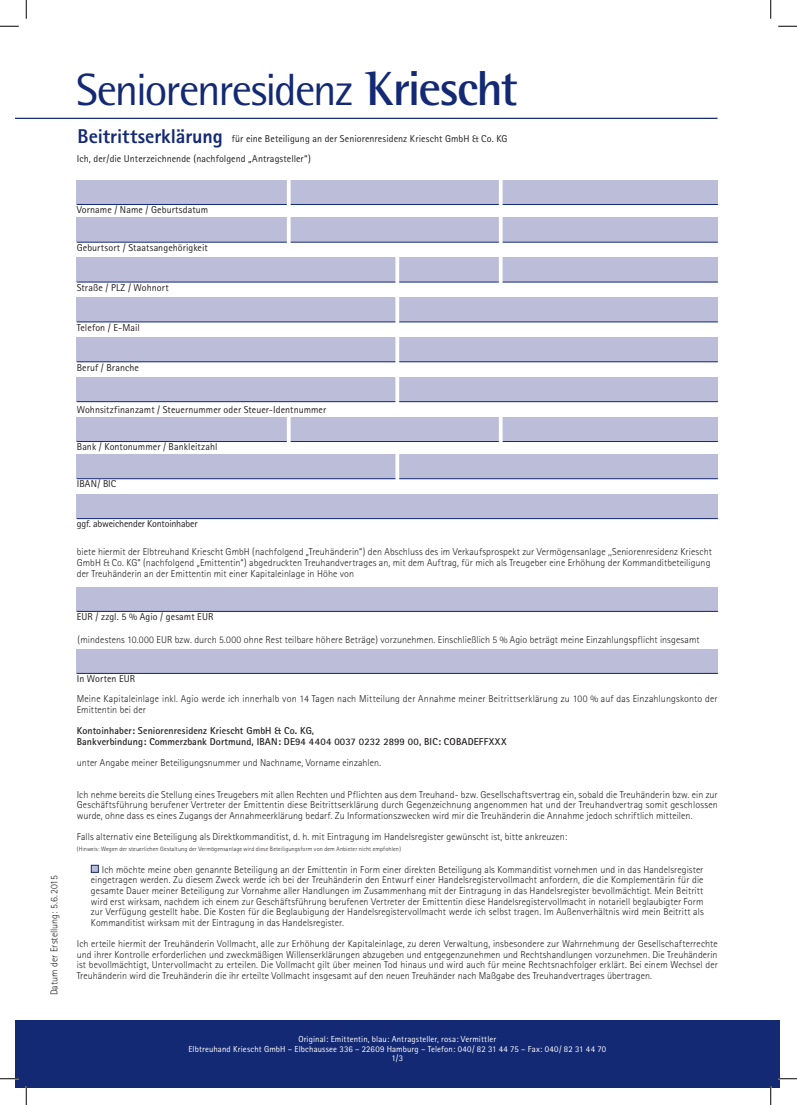
<style>
.page{position:relative;width:797px;height:1105px;background:#fff}
.page>*{position:absolute;margin:0;border:0;box-sizing:border-box;transform-origin:0 0}
.t1{font:45.25px "Rotis Semi Sans";letter-spacing:-.045em;color:#142974}
.t2{font:300 10px/10.6px "Rotis Sans Serif";letter-spacing:.01em;color:#231f20;text-align:justify}
.t3{font:10px "Rotis Sans Serif";letter-spacing:.005em;color:#231f20}
.t4{font:700 10px/10.6px "Rotis Sans Serif";letter-spacing:.01em;color:#231f20}
.t5{font:10px "Rotis Sans Serif";letter-spacing:-.02em;color:#231f20}
.t6{font:8.75px/9.4px "Rotis Sans Serif";letter-spacing:.015em;color:#fff;text-align:center}
.t7{font:300 6.25px "Rotis Sans Serif";letter-spacing:.015em;color:#231f20}
.s1{font-family:"Rotis Semi Serif";font-weight:700;font-size:49.12px}
.s2{font-weight:700;font-size:49.12px}
.s3{font-weight:800;font-size:20px;color:#142974}
</style>
<div class="page">
<div style="left:16px;top:1020px;width:764px;height:68px;background:#142974"></div>
<hr style="left:16px;top:118px;width:701px;height:1px;background:#142974">
<div style="left:77px;top:180px;width:640px;height:24px;background:#bcbdd8"></div>
<hr style="left:77px;top:204px;width:640px;height:1px;background:#142974">
<div style="left:91px;top:865px;width:8px;height:8px;background:#bcbdd8;border:1px solid #142974"></div>
<div style="left:77px;top:218px;width:640px;height:24px;background:#bcbdd8"></div>
<hr style="left:77px;top:242px;width:640px;height:1px;background:#142974">
<div style="left:77px;top:258px;width:640px;height:24px;background:#bcbdd8"></div>
<hr style="left:77px;top:282px;width:640px;height:1px;background:#142974">
<div style="left:77px;top:297px;width:640px;height:25px;background:#bcbdd8"></div>
<hr style="left:77px;top:322px;width:640px;height:1px;background:#142974">
<div style="left:77px;top:337px;width:640px;height:25px;background:#bcbdd8"></div>
<hr style="left:77px;top:361px;width:640px;height:1px;background:#142974">
<div style="left:77px;top:377px;width:640px;height:25px;background:#bcbdd8"></div>
<hr style="left:77px;top:401px;width:640px;height:1px;background:#142974">
<div style="left:77px;top:417px;width:640px;height:24px;background:#bcbdd8"></div>
<hr style="left:77px;top:441px;width:640px;height:1px;background:#142974">
<div style="left:77px;top:454px;width:640px;height:25px;background:#bcbdd8"></div>
<hr style="left:77px;top:478px;width:640px;height:1px;background:#142974">
<div style="left:77px;top:494px;width:640px;height:25px;background:#bcbdd8"></div>
<hr style="left:77px;top:518px;width:640px;height:1px;background:#142974">
<div style="left:77px;top:587px;width:640px;height:24px;background:#bcbdd8"></div>
<hr style="left:77px;top:611px;width:640px;height:1px;background:#142974">
<div style="left:77px;top:649px;width:640px;height:24px;background:#bcbdd8"></div>
<hr style="left:77px;top:673px;width:640px;height:1px;background:#142974">
<hr style="left:499px;top:180px;width:3px;height:109px;background:#fff">
<hr style="left:287px;top:177px;width:3px;height:73px;background:#fff">
<svg style="left:395px;top:257px;width:4px;height:146px"></svg>
<svg style="left:395px;top:454px;width:4px;height:26px"></svg>
<hr style="left:287px;top:415px;width:3px;height:37px;background:#fff">
<hr style="left:499px;top:415px;width:3px;height:34px;background:#fff">
<svg style="left:0;top:25px;width:19px;height:2px"></svg>
<svg style="left:778px;top:25px;width:19px;height:2px"></svg>
<svg style="left:0;top:1078px;width:19px;height:1px"></svg>
<svg style="left:778px;top:1078px;width:19px;height:1px"></svg>
<svg style="left:25px;top:0;width:2px;height:19px"></svg>
<svg style="left:25px;top:1086px;width:2px;height:19px"></svg>
<svg style="left:770px;top:0;width:1px;height:19px"></svg>
<svg style="left:770px;top:1086px;width:1px;height:19px"></svg>
<p class="t2" style="left:49px;top:995px;width:121px;rotate:-90deg">Datum der Erstellung: 5.6.2015</p>
<h1 class="t1" style="left:76px;top:63px;width:443px">Seniorenresidenz <span class="s1">K</span><span class="s2">riescht</span></h1>
<p class="t3" style="left:78px;top:133px;width:431px"><span class="s3">Beitrittserklärung</span> für eine Beteiligung an der Seniorenresidenz Kriescht GmbH &amp; Co. KG</p>
<p class="t3" style="left:77px;top:153px;width:236px">Ich, der/die Unterzeichnende (nachfolgend „Antragsteller“)</p>
<p class="t3" style="left:77px;top:204px;width:133px">Vorname / Name / Geburtsdatum</p>
<p class="t3" style="left:77px;top:242px;width:132px">Geburtsort / Staatsangehörigkeit</p>
<p class="t3" style="left:77px;top:281px;width:93px">Straße / PLZ / Wohnort</p>
<p class="t3" style="left:77px;top:321px;width:65px">Telefon / E-Mail</p>
<p class="t3" style="left:77px;top:361px;width:64px">Beruf / Branche</p>
<p class="t3" style="left:77px;top:404px;width:251px">Wohnsitzfinanzamt / Steuernummer oder Steuer-Identnummer</p>
<p class="t3" style="left:77px;top:441px;width:142px">Bank / Kontonummer / Bankleitzahl</p>
<p class="t3" style="left:77px;top:478px;width:41px">IBAN/ BIC</p>
<p class="t5" style="left:77px;top:518px;width:122px">ggf. abweichender Kontoinhaber</p>
<p class="t2" style="left:77px;top:545px;width:636px;line-height:11.2px;text-align:left">biete hiermit der Elbtreuhand Kriescht GmbH (nachfolgend „Treuhänderin“) den Abschluss des im Verkaufsprospekt zur Vermögensanlage ,,Seniorenresidenz Kriescht<br>GmbH &amp; Co. KG“ (nachfolgend „Emittentin“) abgedruckten Treuhandvertrages an, mit dem Auftrag, für mich als Treugeber eine Erhöhung der Kommanditbeteiligung der Treuhänderin an der Emittentin mit einer Kapitaleinlage in Höhe von</p>
<p class="t3" style="left:77px;top:611px;width:138px">EUR / zzgl. 5 % Agio / gesamt EUR</p>
<p class="t2" style="left:78px;top:634px;width:623px">(mindestens 10.000 EUR bzw. durch 5.000 ohne Rest teilbare höhere Beträge) vorzunehmen. Einschließlich 5 % Agio beträgt meine Einzahlungspflicht insgesamt</p>
<p class="t3" style="left:77px;top:673px;width:60px">In Worten EUR</p>
<p class="t2" style="left:77px;top:693px;width:642px">Meine Kapitaleinlage inkl. Agio werde ich innerhalb von 14 Tagen nach Mitteilung der Annahme meiner Beitrittserklärung zu 100 % auf das Einzahlungskonto der<br>Emittentin bei der</p>
<p class="t4" style="left:77px;top:725px;width:431px">Kontoinhaber: Seniorenresidenz Kriescht GmbH &amp; Co. KG,<br>Bankverbindung: Commerzbank Dortmund, IBAN: DE94 4404 0037 0232 2899 00, BIC: COBADEFFXXX</p>
<p class="t2" style="left:77px;top:757px;width:306px">unter Angabe meiner Beteiligungsnummer und Nachname, Vorname einzahlen.</p>
<p class="t2" style="left:77px;top:789px;width:642px">Ich nehme bereits die Stellung eines Treugebers mit allen Rechten und Pflichten aus dem Treuhand- bzw. Gesellschaftsvertrag ein, sobald die Treuhänderin bzw. ein zur Geschäftsführung berufener Vertreter der Emittentin diese Beitrittserklärung durch Gegenzeichnung angenommen hat und der Treuhandvertrag somit geschlossen wurde, ohne dass es eines Zugangs der Annahmeerklärung bedarf. Zu Informationszwecken wird mir die Treuhänderin die Annahme jedoch schriftlich mitteilen.</p>
<p class="t2" style="left:77px;top:831px;width:492px">Falls alternativ eine Beteiligung als Direktkommanditist, d. h. mit Eintragung im Handelsregister gewünscht ist, bitte ankreuzen:</p>
<p class="t7" style="left:77px;top:845px;width:326px">(Hinweis: Wegen der steuerlichen Gestaltung der Vermögensanlage wird diese Beteiligungsform von dem Anbieter nicht empfohlen)</p>
<p class="t2" style="left:91px;top:864px;width:614px;text-indent:11px">Ich möchte meine oben genannte Beteiligung an der Emittentin in Form einer direkten Beteiligung als Kommanditist vornehmen und in das Handelsregister eingetragen werden. Zu diesem Zweck werde ich bei der Treuhänderin den Entwurf einer Handelsregistervollmacht anfordern, die die Komplementärin für die gesamte Dauer meiner Beteiligung zur Vornahme aller Handlungen im Zusammenhang mit der Eintragung in das Handelsregister bevollmächtigt. Mein Beitritt wird erst wirksam, nachdem ich einem zur Geschäftsführung berufenen Vertreter der Emittentin diese Handelsregistervollmacht in notariell beglaubigter Form zur Verfügung gestellt habe. Die Kosten für die Beglaubigung der Handelsregistervollmacht werde ich selbst tragen. Im Außenverhältnis wird mein Beitritt als Kommanditist wirksam mit der Eintragung in das Handelsregister.</p>
<p class="t2" style="left:77px;top:938px;width:642px">Ich erteile hiermit der Treuhänderin Vollmacht, alle zur Erhöhung der Kapitaleinlage, zu deren Verwaltung, insbesondere zur Wahrnehmung der Gesellschafterrechte und ihrer Kontrolle erforderlichen und zweckmäßigen Willenserklärungen abzugeben und entgegenzunehmen und Rechtshandlungen vorzunehmen. Die Treuhänderin ist bevollmächtigt, Untervollmacht zu erteilen. Die Vollmacht gilt über meinen Tod hinaus und wird auch für meine Rechtsnachfolger erklärt. Bei einem Wechsel der Treuhänderin wird die Treuhänderin die ihr erteilte Vollmacht insgesamt auf den neuen Treuhänder nach Maßgabe des Treuhandvertrages übertragen.</p>
<p class="t6" style="left:188px;top:1034px;width:419px">Original: Emittentin, blau: Antragsteller, rosa: Vermittler<br>Elbtreuhand Kriescht GmbH – Elbchaussee 336 – 22609 Hamburg – Telefon: 040/ 82 31 44 75 – Fax: 040/ 82 31 44 70<br>1/3</p>
</div>
